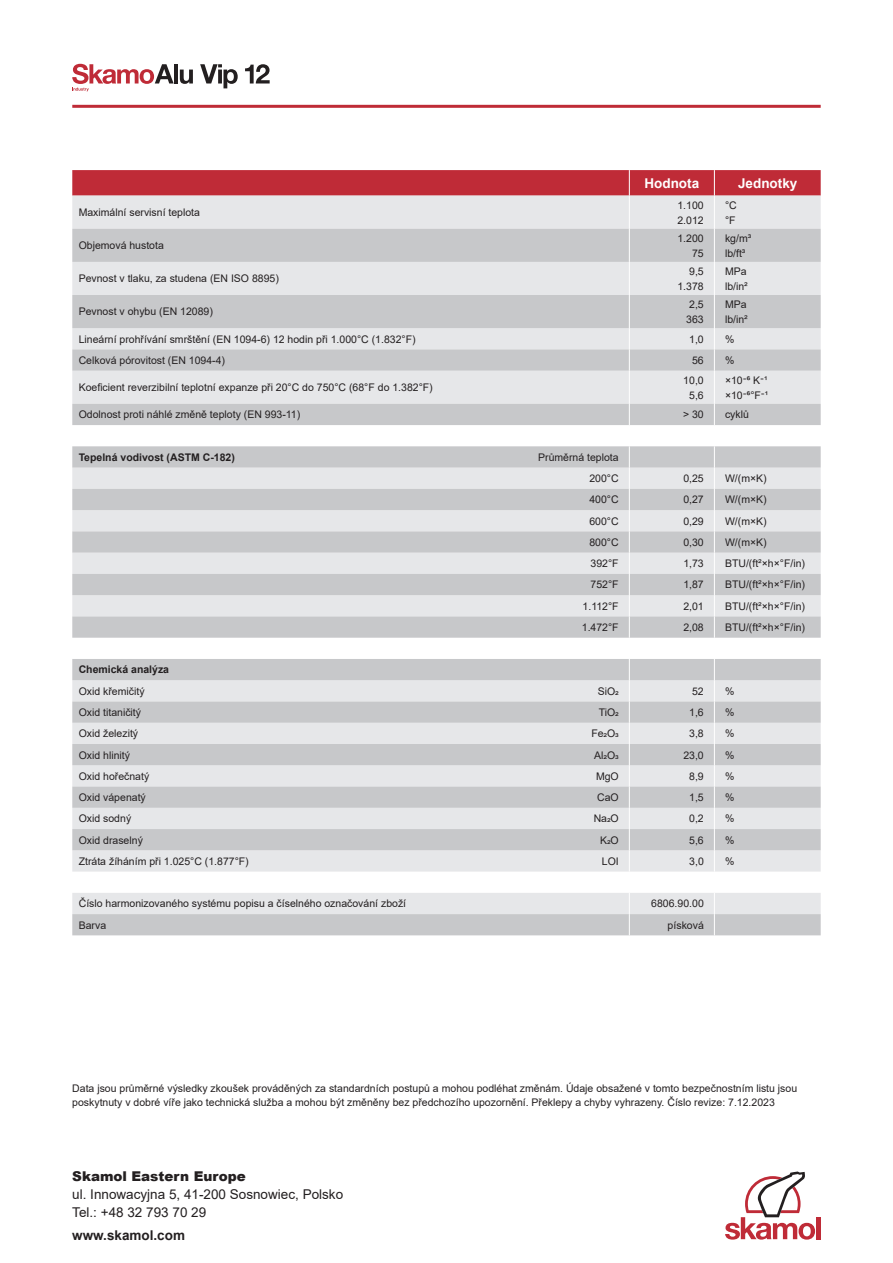
<style>
.page{position:relative;width:893px;height:1263px;background:#fff}
.page>*{position:absolute;margin:0;border:0;box-sizing:border-box;transform-origin:0 0}
.t1{font:13.5px/18px "Arial";color:#231f20}
.t2{font:900 13.5px "Arial";color:#231f20}
.t3{font:700 13.5px "Arial";color:#fff}
.t4{font:700 13.5px "Arial";color:#231f20}
.t5{font:10.5px/15px "Arial";color:#231f20}
.t6{font:700 10.5px "Arial";color:#231f20}
</style>
<div class="page">
<hr style="left:174px;top:64px;width:4px;height:19px;background:#231f20">
<svg style="left:180px;top:70px;width:13px;height:14px"></svg>
<svg style="left:200px;top:64px;width:38px;height:24px"></svg>
<svg style="left:245px;top:64px;width:25px;height:19px"></svg>
<svg style="left:72px;top:64px;width:102px;height:27px"></svg>
<svg style="left:72px;top:170px;width:749px;height:26px;background:#c0313c"></svg>
<div style="left:816px;top:1217px;width:5px;height:22px;background:#bf2b37"></div>
<svg style="left:725px;top:1171px;width:90px;height:68px"></svg>
<hr style="left:72px;top:105px;width:749px;height:3px;background:#bf2b37">
<div style="left:72px;top:196px;width:749px;height:33px;background:#e6e7e9"></div>
<svg style="left:72px;top:229px;width:749px;height:706px;background:#d9dadc"></svg>
<hr style="left:629px;top:196px;width:1px;height:33px;background:#fff">
<hr style="left:714px;top:196px;width:1px;height:33px;background:#fff">
<hr style="left:629px;top:229px;width:1px;height:33px;background:#fff">
<hr style="left:714px;top:229px;width:1px;height:33px;background:#fff">
<hr style="left:629px;top:262px;width:1px;height:33px;background:#fff">
<hr style="left:714px;top:262px;width:1px;height:33px;background:#fff">
<hr style="left:629px;top:295px;width:1px;height:33px;background:#fff">
<hr style="left:714px;top:295px;width:1px;height:33px;background:#fff">
<svg style="left:629px;top:328px;width:1px;height:43px"></svg>
<svg style="left:714px;top:328px;width:1px;height:43px"></svg>
<hr style="left:629px;top:371px;width:1px;height:33px;background:#fff">
<hr style="left:714px;top:371px;width:1px;height:33px;background:#fff">
<svg style="left:629px;top:404px;width:1px;height:21px"></svg>
<svg style="left:714px;top:404px;width:1px;height:21px"></svg>
<svg style="left:629px;top:446px;width:1px;height:192px"></svg>
<svg style="left:714px;top:446px;width:1px;height:192px"></svg>
<svg style="left:629px;top:659px;width:1px;height:212px"></svg>
<svg style="left:714px;top:659px;width:1px;height:212px"></svg>
<svg style="left:629px;top:893px;width:1px;height:42px"></svg>
<svg style="left:714px;top:893px;width:1px;height:42px"></svg>
<p class="t3" style="left:644px;top:173px;width:56px">Hodnota</p>
<p class="t3" style="left:738px;top:173px;width:61px">Jednotky</p>
<p class="t5" style="left:79px;top:205px;width:123px">Maximální servisní teplota</p>
<p class="t5" style="left:677px;top:197px;width:28px">1.100<br>2.012</p>
<p class="t5" style="left:725px;top:197px;width:13px">°C °F</p>
<p class="t5" style="left:79px;top:238px;width:87px">Objemová hustota</p>
<p class="t5" style="left:677px;top:230px;width:28px;text-align:right">1.200<br>75</p>
<p class="t5" style="left:725px;top:230px;width:28px">kg/m³ lb/ft³</p>
<p class="t5" style="left:79px;top:271px;width:202px">Pevnost v tlaku, za studena (EN ISO 8895)</p>
<p class="t5" style="left:677px;top:264px;width:28px;text-align:right">9,5<br>1.378</p>
<p class="t5" style="left:725px;top:264px;width:24px">MPa lb/in²</p>
<p class="t5" style="left:79px;top:304px;width:136px">Pevnost v ohybu (EN 12089)</p>
<p class="t5" style="left:686px;top:297px;width:19px">2,5<br>363</p>
<p class="t5" style="left:725px;top:297px;width:24px">MPa lb/in²</p>
<p class="t5" style="left:79px;top:331px;width:338px">Lineární prohřívání smrštění (EN 1094-6) 12 hodin při 1.000°C (1.832°F)</p>
<p class="t5" style="left:689px;top:331px;width:16px">1,0</p>
<p class="t5" style="left:725px;top:331px;width:11px">%</p>
<p class="t5" style="left:79px;top:353px;width:148px">Celková pórovitost (EN 1094-4)</p>
<p class="t5" style="left:692px;top:353px;width:13px">56</p>
<p class="t5" style="left:725px;top:353px;width:11px">%</p>
<p class="t5" style="left:79px;top:380px;width:356px">Koeficient reverzibilní teplotní expanze při 20°C do 750°C (68°F do 1.382°F)</p>
<p class="t5" style="left:683px;top:372px;width:22px;text-align:center">10,0<br>5,6</p>
<p class="t5" style="left:725px;top:372px;width:45px">× 1 0 K⁶־ ¹־ ×10־⁶°F ¹־</p>
<p class="t5" style="left:79px;top:407px;width:223px">Odolnost proti náhlé změně teploty (EN 993-11)</p>
<p class="t5" style="left:683px;top:407px;width:22px">&gt; 30</p>
<p class="t5" style="left:725px;top:407px;width:25px">cyklů</p>
<p class="t6" style="left:79px;top:450px;width:158px">Tepelná vodivost (ASTM C-182)</p>
<p class="t5" style="left:538px;top:446px;width:82px;line-height:21.3px;text-align:right">Průměrná teplota<br>200°C</p>
<p class="t5" style="left:683px;top:471px;width:22px">0,25</p>
<p class="t5" style="left:725px;top:471px;width:43px">W/(m×K)</p>
<p class="t5" style="left:589px;top:492px;width:31px">400°C</p>
<p class="t5" style="left:683px;top:492px;width:22px">0,27</p>
<p class="t5" style="left:725px;top:492px;width:43px">W/(m×K)</p>
<p class="t5" style="left:589px;top:513px;width:31px">600°C</p>
<p class="t5" style="left:683px;top:513px;width:22px">0,29</p>
<p class="t5" style="left:725px;top:513px;width:43px">W/(m×K)</p>
<p class="t5" style="left:589px;top:535px;width:31px">800°C</p>
<p class="t5" style="left:683px;top:535px;width:22px">0,30</p>
<p class="t5" style="left:725px;top:535px;width:43px">W/(m×K)</p>
<p class="t5" style="left:591px;top:556px;width:30px">392°F</p>
<p class="t5" style="left:683px;top:556px;width:22px">1,73</p>
<p class="t5" style="left:725px;top:556px;width:82px">BTU/(ft²×h×°F/in)</p>
<p class="t5" style="left:591px;top:577px;width:30px">752°F</p>
<p class="t5" style="left:683px;top:577px;width:22px">1,87</p>
<p class="t5" style="left:725px;top:577px;width:82px">BTU/(ft²×h×°F/in)</p>
<p class="t5" style="left:583px;top:598px;width:38px">1.112°F</p>
<p class="t5" style="left:683px;top:598px;width:22px">2,01</p>
<p class="t5" style="left:725px;top:598px;width:82px">BTU/(ft²×h×°F/in)</p>
<p class="t5" style="left:582px;top:620px;width:38px">1.472°F</p>
<p class="t5" style="left:683px;top:620px;width:22px">2,08</p>
<p class="t5" style="left:725px;top:620px;width:82px">BTU/(ft²×h×°F/in)</p>
<p class="t6" style="left:79px;top:662px;width:92px">Chemická analýza</p>
<p class="t5" style="left:79px;top:683px;width:67px">Oxid křemičitý</p>
<p class="t5" style="left:598px;top:683px;width:22px">SiO2</p>
<p class="t5" style="left:692px;top:683px;width:13px">52</p>
<p class="t5" style="left:725px;top:683px;width:11px">%</p>
<p class="t5" style="left:79px;top:705px;width:64px">Oxid titaničitý</p>
<p class="t5" style="left:599px;top:705px;width:22px">TiO2</p>
<p class="t5" style="left:689px;top:705px;width:16px">1,6</p>
<p class="t5" style="left:725px;top:705px;width:11px">%</p>
<p class="t5" style="left:79px;top:726px;width:61px">Oxid železitý</p>
<p class="t5" style="left:591px;top:726px;width:29px">Fe2O3</p>
<p class="t5" style="left:689px;top:726px;width:16px">3,8</p>
<p class="t5" style="left:725px;top:726px;width:11px">%</p>
<p class="t5" style="left:79px;top:747px;width:53px">Oxid hlinitý</p>
<p class="t5" style="left:594px;top:747px;width:26px">Al2O3</p>
<p class="t5" style="left:683px;top:747px;width:22px">23,0</p>
<p class="t5" style="left:725px;top:747px;width:11px">%</p>
<p class="t5" style="left:79px;top:768px;width:72px">Oxid hořečnatý</p>
<p class="t5" style="left:596px;top:768px;width:24px">MgO</p>
<p class="t5" style="left:689px;top:768px;width:16px">8,9</p>
<p class="t5" style="left:725px;top:768px;width:11px">%</p>
<p class="t5" style="left:79px;top:790px;width:69px">Oxid vápenatý</p>
<p class="t5" style="left:597px;top:790px;width:23px">CaO</p>
<p class="t5" style="left:689px;top:790px;width:16px">1,5</p>
<p class="t5" style="left:725px;top:790px;width:11px">%</p>
<p class="t5" style="left:79px;top:811px;width:54px">Oxid sodný</p>
<p class="t5" style="left:594px;top:811px;width:27px">Na2O</p>
<p class="t5" style="left:689px;top:811px;width:16px">0,2</p>
<p class="t5" style="left:725px;top:811px;width:11px">%</p>
<p class="t5" style="left:79px;top:832px;width:66px">Oxid draselný</p>
<p class="t5" style="left:600px;top:832px;width:20px">K2O</p>
<p class="t5" style="left:689px;top:832px;width:16px">5,6</p>
<p class="t5" style="left:725px;top:832px;width:11px">%</p>
<p class="t5" style="left:79px;top:853px;width:172px">Ztráta žíháním při 1.025°C (1.877°F)</p>
<p class="t5" style="left:602px;top:853px;width:18px">LOI</p>
<p class="t5" style="left:689px;top:853px;width:16px">3,0</p>
<p class="t5" style="left:725px;top:853px;width:11px">%</p>
<p class="t5" style="left:79px;top:896px;width:329px">Číslo harmonizovaného systému popisu a číselného označování zboží</p>
<p class="t5" style="left:651px;top:896px;width:54px">6806.90.00</p>
<p class="t5" style="left:79px;top:917px;width:29px">Barva</p>
<p class="t5" style="left:668px;top:917px;width:38px">písková</p>
<p class="t5" style="left:72px;top:1081px;width:726px;line-height:13.5px">Data jsou průměrné výsledky zkoušek prováděných za standardních postupů a mohou podléhat změnám. Údaje obsažené v tomto bezpečnostním listu jsou poskytnuty v dobré víře jako technická služba a mohou být změněny bez předchozího upozornění. Překlepy a chyby vyhrazeny. Číslo revize: 7.12.2023</p>
<p class="t2" style="left:72px;top:1166px;width:175px">Skamol Eastern Europe</p>
<p class="t1" style="left:72px;top:1185px;width:272px">ul. Innowacyjna 5, 41-200 Sosnowiec, Polsko<br>Tel.: +48 32 793 70 29</p>
<p class="t4" style="left:72px;top:1225px;width:114px">www.skamol.com</p>
</div>
